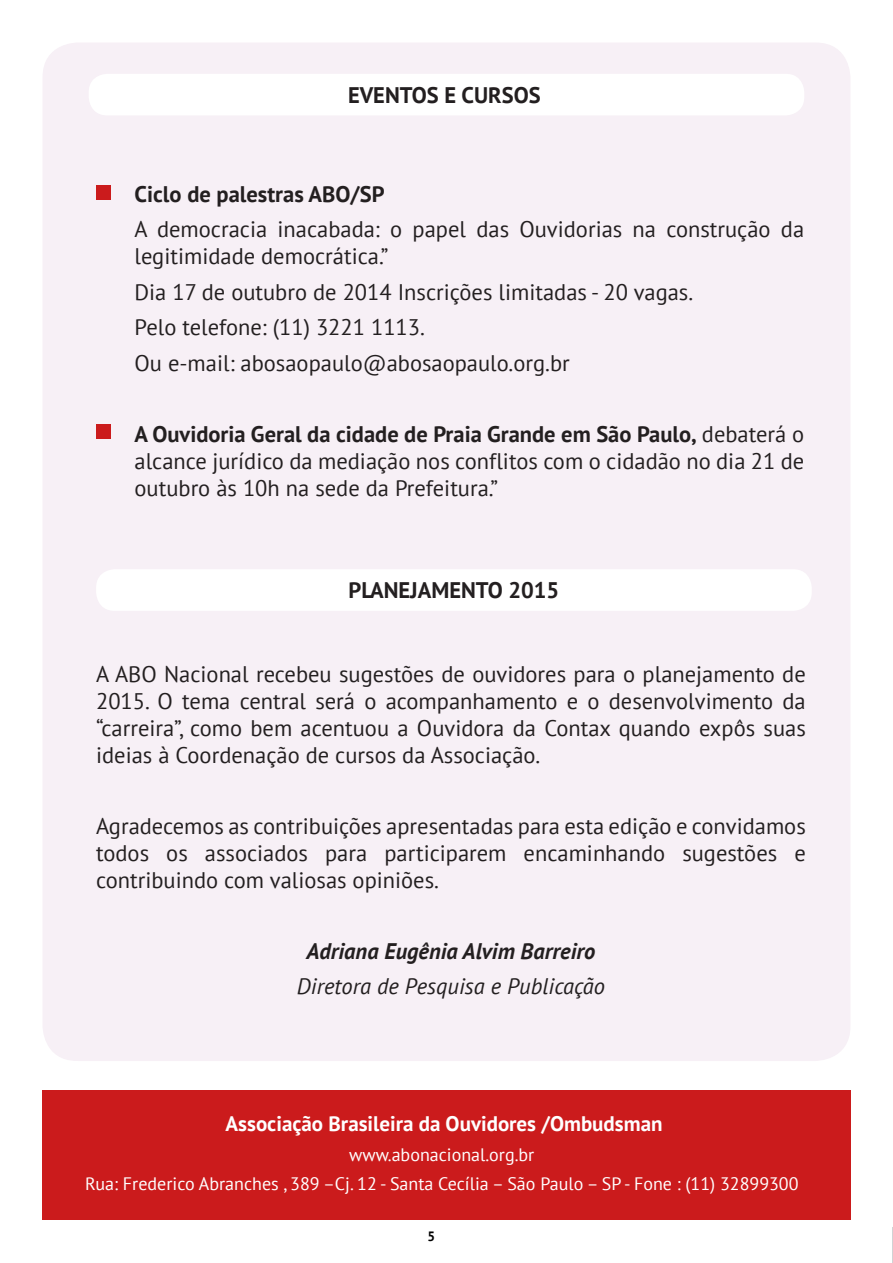
<style>
.page{position:relative;width:893px;height:1263px;background:#fff}
.page>*{position:absolute;margin:0;border:0;box-sizing:border-box;transform-origin:0 0}
.TÍTULO_MENOR{font:22.5px/27px "PT Sans";color:#231f20;text-align:justify}
.TÍTULO_MENOR-2{font:700 22.5px "PT Sans";color:#231f20}
.TÍTULO_MENOR-3{font:italic 22.5px "PT Sans";color:#231f20}
.TÍTULO_MENOR-4{font:italic 700 22.5px "PT Sans";color:#231f20}
.TÍTULO_MENOR-5{font:700 21px "PT Sans";color:#fff}
.TÍTULO_MENOR-6{font:18px "PT Sans";color:#fff}
.t1{font:700 13.5px "PT Sans";color:#000}
.s1{font-weight:700}
</style>
<div class="page">
<hr style="left:892px;top:1227px;width:1px;height:36px;background:#a8a9ad">
<div style="left:43px;top:43px;width:807px;height:1017px;background:#f7f0f6;border-radius:34px"></div>
<div style="left:88px;top:73px;width:717px;height:43px;background:#fff;border-radius:20px"></div>
<div style="left:87px;top:72px;width:719px;height:45px;border:2px solid #f7f0f6;border-radius:20px"></div>
<div style="left:42px;top:1090px;width:809px;height:129px;background:#cb1b1c"></div>
<div style="left:95px;top:568px;width:717px;height:44px;background:#fff;border-radius:20px"></div>
<div style="left:95px;top:568px;width:718px;height:44px;border:2px solid #f7f0f6;border-radius:20px"></div>
<div style="left:96px;top:185px;width:15px;height:14px;background:#cb1b1c"></div>
<div style="left:96px;top:425px;width:15px;height:14px;background:#cb1b1c"></div>
<p class="TÍTULO_MENOR-2" style="left:348px;top:80px;width:194px">EVENTOS E CURSOS</p>
<p class="TÍTULO_MENOR-2" style="left:135px;top:179px;width:252px">Ciclo de palestras ABO/SP</p>
<p class="TÍTULO_MENOR" style="left:135px;top:215px;width:671px">A democracia inacabada: o papel das Ouvidorias na construção da legitimidade democrática.”</p>
<p class="TÍTULO_MENOR" style="left:135px;top:278px;width:560px">Dia 17 de outubro de 2014 Inscrições limitadas - 20 vagas.</p>
<p class="TÍTULO_MENOR" style="left:135px;top:313px;width:292px">Pelo telefone: (11) 3221 1113.</p>
<p class="TÍTULO_MENOR" style="left:135px;top:349px;width:437px">Ou e-mail: abosaopaulo@abosaopaulo.org.br</p>
<p class="TÍTULO_MENOR" style="left:135px;top:420px;width:671px"><span class="s1">A Ouvidoria Geral da cidade de Praia Grande em São Paulo,</span> debaterá o alcance jurídico da mediação nos conflitos com o cidadão no dia 21 de outubro às 10h na sede da Prefeitura.”</p>
<p class="TÍTULO_MENOR-2" style="left:348px;top:575px;width:212px">PLANEJAMENTO 2015</p>
<p class="TÍTULO_MENOR" style="left:96px;top:660px;width:711px">A ABO Nacional recebeu sugestões de ouvidores para o planejamento de 2015. O tema central será o acompanhamento e o desenvolvimento da “carreira”, como bem acentuou a Ouvidora da Contax quando expôs suas ideias à Coordenação de cursos da Associação.</p>
<p class="TÍTULO_MENOR" style="left:96px;top:812px;width:711px">Agradecemos as contribuições apresentadas para esta edição e convidamos todos os associados para participarem encaminhando sugestões e contribuindo com valiosas opiniões.</p>
<p class="TÍTULO_MENOR-4" style="left:307px;top:936px;width:290px">Adriana Eugênia Alvim Barreiro</p>
<p class="TÍTULO_MENOR-3" style="left:297px;top:972px;width:310px">Diretora de Pesquisa e Publicação</p>
<p class="TÍTULO_MENOR-5" style="left:226px;top:1110px;width:438px">Associação Brasileira da Ouvidores /Ombudsman</p>
<p class="TÍTULO_MENOR-6" style="left:349px;top:1143px;width:187px">www.abonacional.org.br</p>
<p class="TÍTULO_MENOR-6" style="left:85px;top:1172px;width:715px">Rua: Frederico Abranches , 389 –Cj. 12 - Santa Cecília – São Paulo – SP - Fone : (11) 32899300</p>
<p class="t1" style="left:428px;top:1227px;width:9px">5</p>
</div>
